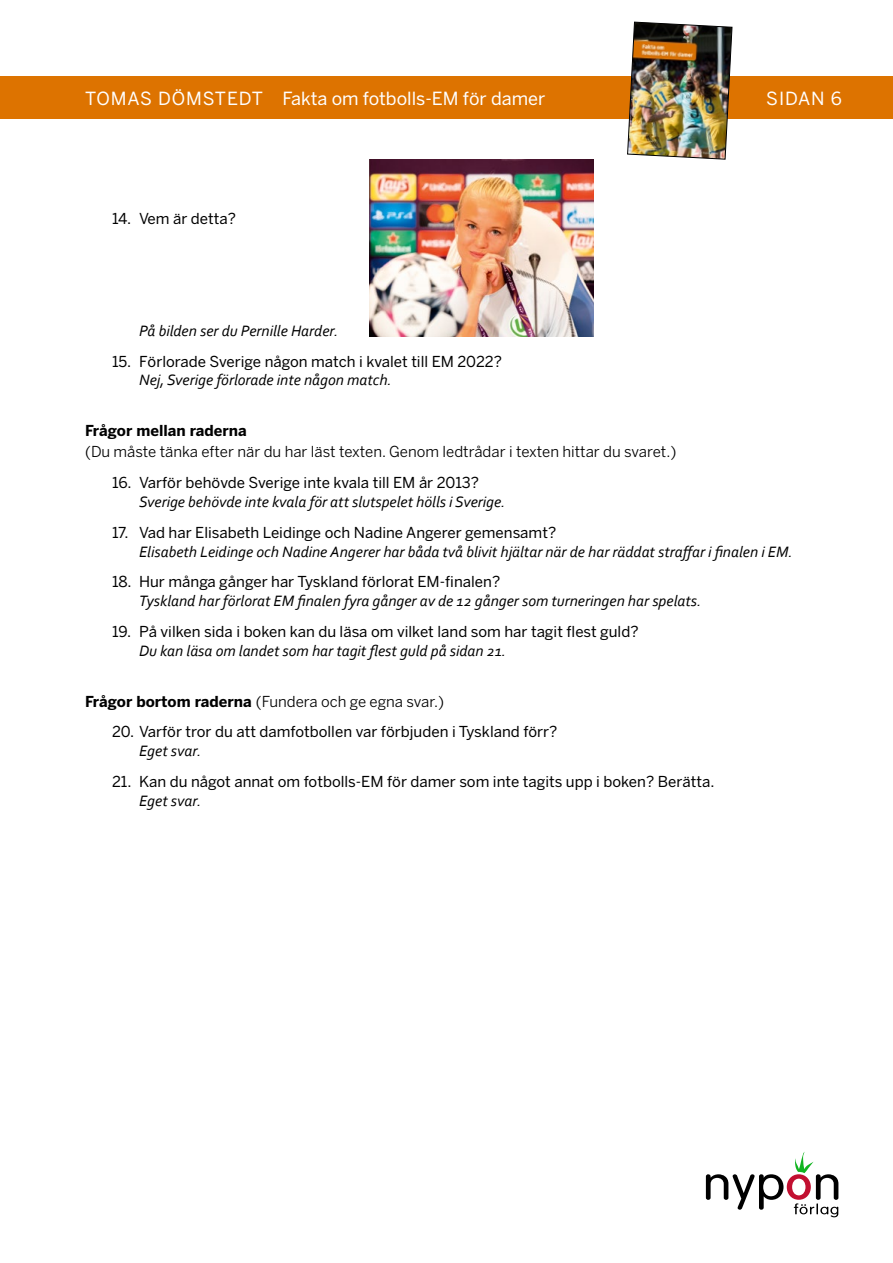
<style>
.page{position:relative;width:893px;height:1263px;background:#fff}
.page>*{position:absolute;margin:0;border:0;box-sizing:border-box;transform-origin:0 0}
.t1{font:18px "Benton Sans";color:#fff}
.t2{font:italic 15.75px "Corbel";color:#000}
.t3{font:15px "Benton Sans";color:#000}
.t4{font:15px "Benton Sans";color:#000}
.t5{font:700 15px "Benton Sans";color:#000}
.s1{font-weight:700}
</style>
<div class="page">
<svg style="left:706px;top:1152px;width:132px;height:65px"></svg>
<div style="left:0;top:77px;width:893px;height:42px;background:#dd7300"></div>
<img style="left:627px;top:21px;width:106px;height:139px">
<img style="left:370px;top:160px;width:223px;height:177px">
<p class="t1" style="left:85px;top:88px;width:462px">TOMAS DÖMSTEDT Fakta om fotbolls-EM för damer</p>
<p class="t1" style="left:766px;top:88px;width:77px">SIDAN 6</p>
<p class="t3" style="left:112px;top:210px;width:126px">14. Vem är detta?</p>
<p class="t2" style="left:139px;top:321px;width:201px">På bilden ser du Pernille Harder.</p>
<p class="t3" style="left:112px;top:352px;width:391px">15. Förlorade Sverige någon match i kvalet till EM 2022?</p>
<p class="t2" style="left:139px;top:370px;width:254px">Nej, Sverige förlorade inte någon match.</p>
<p class="t5" style="left:85px;top:422px;width:163px">Frågor mellan raderna</p>
<p class="t4" style="left:85px;top:443px;width:593px">(Du måste tänka efter när du har läst texten. Genom ledtrådar i texten hittar du svaret.)</p>
<p class="t3" style="left:112px;top:474px;width:369px">16. Varför behövde Sverige inte kvala till EM år 2013?</p>
<p class="t2" style="left:139px;top:492px;width:368px">Sverige behövde inte kvala för att slutspelet hölls i Sverige.</p>
<p class="t3" style="left:112px;top:523px;width:446px">17. Vad har Elisabeth Leidinge och Nadine Angerer gemensamt?</p>
<p class="t2" style="left:139px;top:542px;width:655px">Elisabeth Leidinge och Nadine Angerer har båda två blivit hjältar när de har räddat straffar i finalen i EM.</p>
<p class="t3" style="left:112px;top:573px;width:390px">18. Hur många gånger har Tyskland förlorat EM-finalen?</p>
<p class="t2" style="left:139px;top:591px;width:564px">Tyskland har förlorat EM finalen fyra gånger av de 12 gånger som turneringen har spelats.</p>
<p class="t3" style="left:112px;top:623px;width:528px">19. På vilken sida i boken kan du läsa om vilket land som har tagit flest guld?</p>
<p class="t2" style="left:139px;top:641px;width:368px">Du kan läsa om landet som har tagit flest guld på sidan 21.</p>
<p class="t4" style="left:85px;top:692px;width:361px"><span class="s1">Frågor bortom raderna</span> (Fundera och ge egna svar.)</p>
<p class="t3" style="left:112px;top:723px;width:447px">20. Varför tror du att damfotbollen var förbjuden i Tyskland förr?</p>
<p class="t2" style="left:139px;top:741px;width:64px">Eget svar.</p>
<p class="t3" style="left:112px;top:773px;width:604px">21. Kan du något annat om fotbolls-EM för damer som inte tagits upp i boken? Berätta.</p>
<p class="t2" style="left:139px;top:791px;width:64px">Eget svar.</p>
</div>
